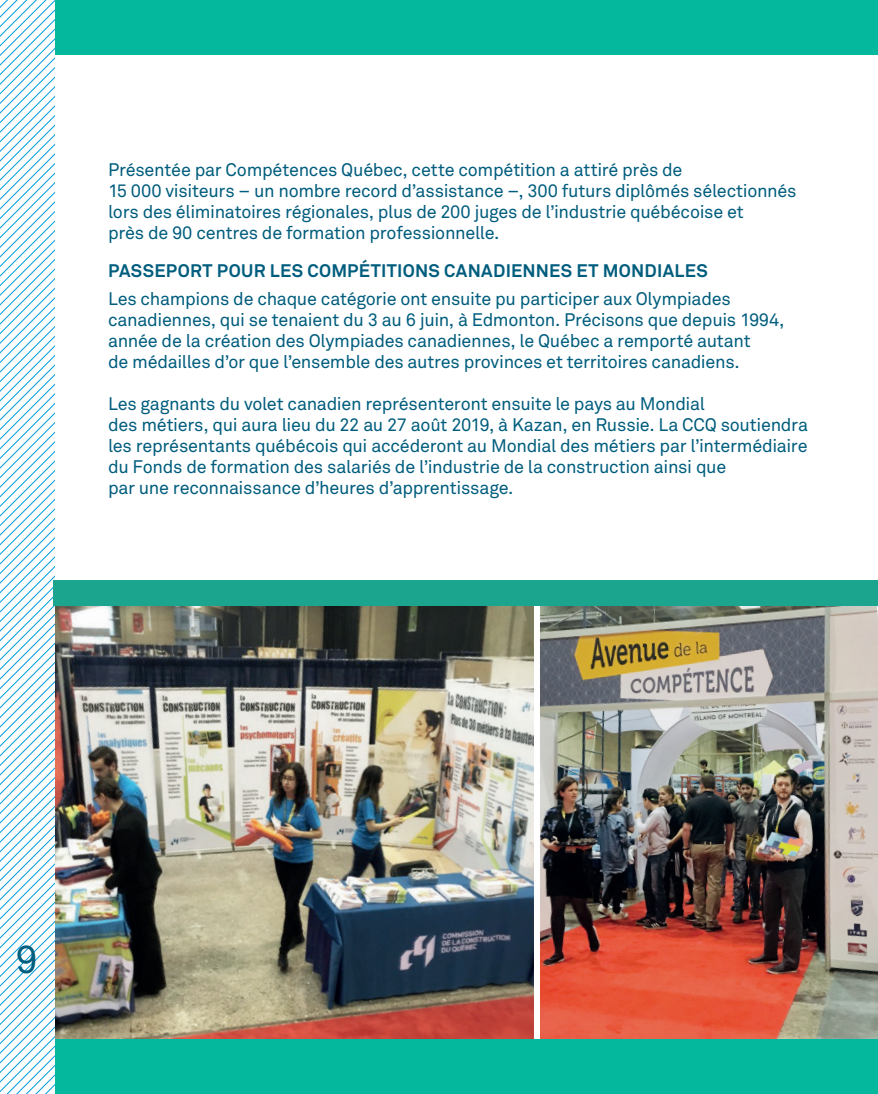
<style>
.page{position:relative;width:878px;height:1094px;background:#fff}
.page>*{position:absolute;margin:0;border:0;box-sizing:border-box;transform-origin:0 0}
.t1{font:39px "Akkurat Pro";color:#005d7d}
.t2{font:18px/21px "Akkurat Pro";letter-spacing:-.015em;color:#005d7d}
.t3{font:700 18px "Akkurat Pro";letter-spacing:.015em;color:#005d7d}
</style>
<div class="page">
<img style="left:54px;top:605px;width:480px;height:435px">
<img style="left:540px;top:605px;width:338px;height:435px">
<div style="left:28px;top:0;width:850px;height:54px;background:#03b89d"></div>
<div style="left:28px;top:1040px;width:850px;height:54px;background:#03b89d"></div>
<svg style="left:0;top:0;width:54px;height:1094px"></svg>
<div style="left:54px;top:580px;width:824px;height:25px;background:#1ba58e"></div>
<p class="t2" style="left:108px;top:159px;width:690px">Présentée par Compétences Québec, cette compétition a attiré près de<br>15 000 visiteurs – un nombre record d’assistance –, 300 futurs diplômés sélectionnés lors des éliminatoires régionales, plus de 200 juges de l’industrie québécoise et<br>près de 90 centres de formation professionnelle.</p>
<p class="t3" style="left:108px;top:259px;width:601px">PASSEPORT POUR LES COMPÉTITIONS CANADIENNES ET MONDIALES</p>
<p class="t2" style="left:108px;top:288px;width:677px">Les champions de chaque catégorie ont ensuite pu participer aux Olympiades canadiennes, qui se tenaient du 3 au 6 juin, à Edmonton. Précisons que depuis 1994, année de la création des Olympiades canadiennes, le Québec a remporté autant<br>de médailles d’or que l’ensemble des autres provinces et territoires canadiens.</p>
<p class="t2" style="left:108px;top:393px;width:701px">Les gagnants du volet canadien représenteront ensuite le pays au Mondial<br>des métiers, qui aura lieu du 22 au 27 août 2019, à Kazan, en Russie. La CCQ soutiendra les représentants québécois qui accéderont au Mondial des métiers par l’intermédiaire du Fonds de formation des salariés de l’industrie de la construction ainsi que<br>par une reconnaissance d’heures d’apprentissage.</p>
<h1 class="t1" style="left:16px;top:936px;width:24px">9</h1>
</div>
